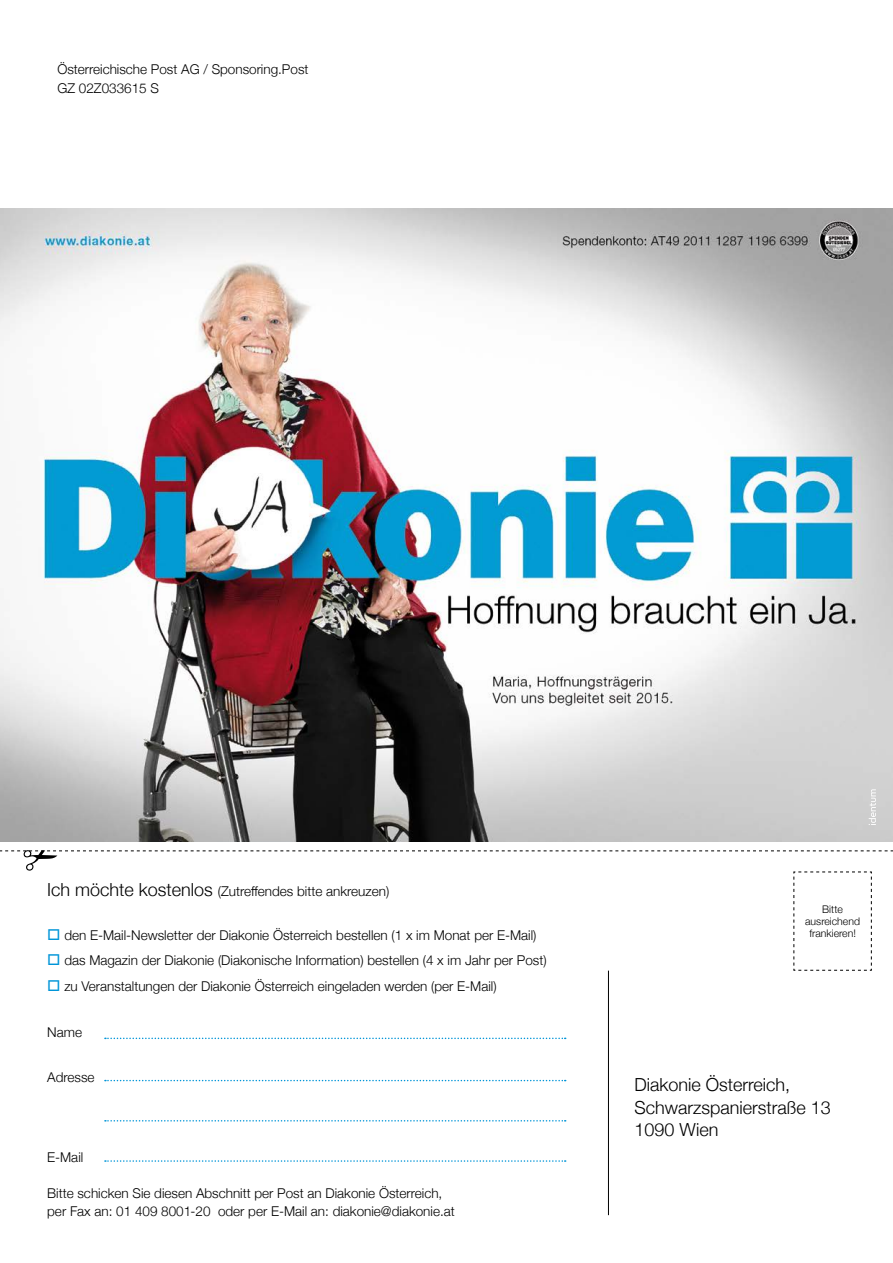
<style>
.page{position:relative;width:893px;height:1263px;background:#fff}
.page>*{position:absolute;margin:0;border:0;box-sizing:border-box;transform-origin:0 0}
.t1{font:300 18px/22.5px "Helvetica Neue";color:#000}
.t2{font:300 13.5px/18px "Helvetica Neue";color:#000}
.t3{font:300 10.5px/12px "Helvetica Neue";color:#000;text-align:center}
.s1{font-size:18px}
.s2{color:#0095d8}
</style>
<div class="page">
<img style="left:0;top:208px;width:893px;height:634px">
<svg style="left:869px;top:789px;width:7px;height:36px"></svg>
<svg style="left:0;top:850px;width:893px;height:121px"></svg>
<hr style="left:608px;top:971px;width:1px;height:244px;background:#000">
<svg style="left:105px;top:1037px;width:461px;height:2px"></svg>
<svg style="left:105px;top:1080px;width:461px;height:1px"></svg>
<svg style="left:105px;top:1160px;width:461px;height:2px"></svg>
<svg style="left:105px;top:1120px;width:461px;height:1px"></svg>
<p class="t2" style="left:57px;top:58px;width:253px;line-height:19.5px">Österreichische Post AG / Sponsoring.Post<br>GZ 02Z033615 S</p>
<p class="t2" style="left:47px;top:881px;width:343px"><span class="s1">Ich möchte kostenlos</span> (Zutreffendes bitte ankreuzen)</p>
<p class="t2" style="left:47px;top:925px;width:491px"><span class="s2">□</span> den E-Mail-Newsletter der Diakonie Österreich bestellen (1 x im Monat per E-Mail)</p>
<p class="t2" style="left:47px;top:950px;width:501px"><span class="s2">□</span> das Magazin der Diakonie (Diakonische Information) bestellen (4 x im Jahr per Post)</p>
<p class="t2" style="left:47px;top:976px;width:451px"><span class="s2">□</span> zu Veranstaltungen der Diakonie Österreich eingeladen werden (per E-Mail)</p>
<p class="t2" style="left:47px;top:1022px;width:36px">Name</p>
<p class="t2" style="left:47px;top:1067px;width:49px">Adresse</p>
<p class="t2" style="left:47px;top:1147px;width:38px">E-Mail</p>
<p class="t2" style="left:47px;top:1183px;width:409px">Bitte schicken Sie diesen Abschnitt per Post an Diakonie Österreich, per Fax an: 01 409 8001-20 oder per E-Mail an: diakonie@diakonie.at</p>
<p class="t3" style="left:805px;top:902px;width:56px">Bitte ausreichend frankieren!</p>
<h1 class="t1" style="left:634px;top:1072px;width:198px">Diakonie Österreich,<br>Schwarzspanierstraße 13<br>1090 Wien</h1>
</div>
